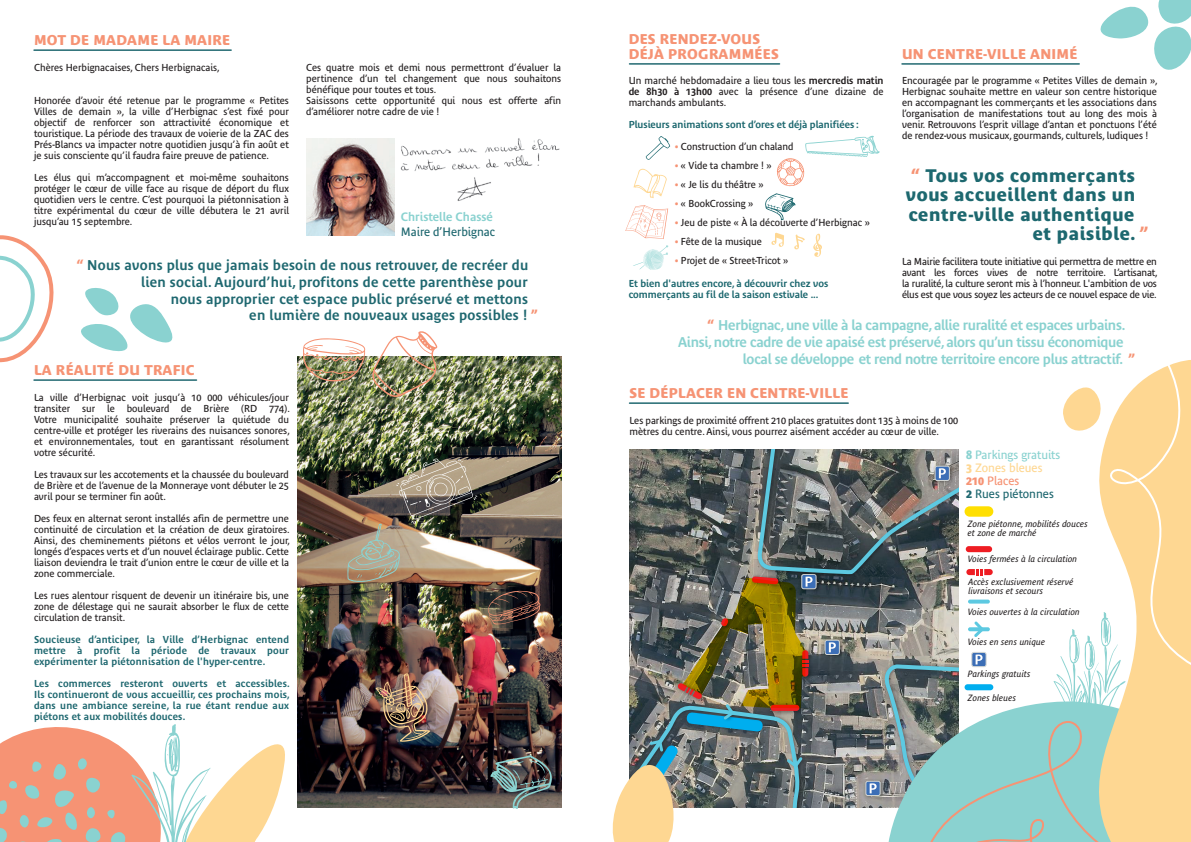
<style>
.page{position:relative;width:1191px;height:842px;background:#fff}
.page>*{position:absolute;margin:0;border:0;box-sizing:border-box;transform-origin:0 0}
.t1{font:700 18px "Bienvenue";letter-spacing:.04em;color:#1d686f}
.t2{font:600 14px "Bienvenue";letter-spacing:.02em;color:#1f6870}
.t3{font:600 14px "Bienvenue";letter-spacing:-.02em;color:#8ad2d0}
.t4{font:700 14px/15px "Bienvenue";letter-spacing:.02em;color:#f69374}
.t5{font:12px/13px "Bienvenue";color:#8ad2d0}
.t6{font:600 12px "Bienvenue";color:#8ad2d0}
.t7{font:12px "Bienvenue";color:#1f6870}
.t8{font:10px/11px "Bienvenue";color:#231f20;text-align:justify}
.t9{font:600 10px/11px "Bienvenue";letter-spacing:.02em;color:#1f6870;text-align:justify}
.t10{font:600 10px/11px "Bienvenue";color:#1d686f}
.t11{font:italic 9px/9px "Bienvenue";letter-spacing:.02em;color:#231f20}
.s1{font-weight:700;color:#f69374}
.s2{font-weight:600}
.s3{color:#f69374}
.s4{font-weight:700}
.s5{font-weight:700;color:#fed792}
.s6{color:#fed792}
.s7{font-weight:700;color:#1f6870}
.s8{color:#1f6870}
</style>
<div class="page">
<img style="left:298px;top:356px;width:263px;height:452px">
<img style="left:372px;top:331px;width:65px;height:66px">
<img style="left:303px;top:338px;width:62px;height:43px">
<img style="left:490px;top:755px;width:63px;height:54px">
<svg style="left:487px;top:591px;width:53px;height:33px;background:#513f39"></svg>
<img style="left:347px;top:458px;width:130px;height:124px">
<img style="left:375px;top:673px;width:55px;height:69px">
<img style="left:394px;top:138px;width:166px;height:69px">
<svg style="left:0;top:235px;width:54px;height:128px"></svg>
<svg style="left:1100px;top:0;width:91px;height:70px"></svg>
<hr style="left:629px;top:63px;width:150px;height:2px;background:#216971">
<hr style="left:34px;top:379px;width:162px;height:2px;background:#216971">
<svg style="left:0;top:724px;width:285px;height:118px"></svg>
<svg style="left:612px;top:362px;width:579px;height:480px"></svg>
<svg style="left:81px;top:288px;width:92px;height:64px"></svg>
<img style="left:306px;top:139px;width:88px;height:97px">
<hr style="left:34px;top:49px;width:197px;height:2px;background:#216971">
<hr style="left:902px;top:63px;width:177px;height:2px;background:#216971">
<svg style="left:765px;top:193px;width:30px;height:27px"></svg>
<svg style="left:625px;top:205px;width:43px;height:34px"></svg>
<svg style="left:794px;top:234px;width:11px;height:16px"></svg>
<svg style="left:813px;top:233px;width:9px;height:24px"></svg>
<svg style="left:771px;top:233px;width:13px;height:14px"></svg>
<svg style="left:633px;top:168px;width:33px;height:30px"></svg>
<svg style="left:646px;top:136px;width:24px;height:24px"></svg>
<svg style="left:633px;top:245px;width:35px;height:25px"></svg>
<svg style="left:777px;top:136px;width:102px;height:51px"></svg>
<h2 class="t4" style="left:34px;top:32px;width:198px">MOT DE MADAME LA MAIRE</h2>
<p class="t8" style="left:34px;top:62px;width:187px">Chères Herbignacaises, Chers Herbignacais,</p>
<p class="t8" style="left:34px;top:95px;width:256px">Honorée d’avoir été retenue par le programme « Petites Villes de demain », la ville d’Herbignac s’est fixé pour objectif de renforcer son attractivité économique et touristique. La période des travaux de voierie de la ZAC des Prés-Blancs va impacter notre quotidien jusqu’à fin août et je suis consciente qu’il faudra faire preuve de patience.</p>
<p class="t8" style="left:34px;top:172px;width:256px">Les élus qui m’accompagnent et moi-même souhaitons protéger le cœur de ville face au risque de déport du flux quotidien vers le centre. C’est pourquoi la piétonnisation à titre expérimental du cœur de ville débutera le 21 avril jusqu’au 15 septembre.</p>
<p class="t8" style="left:306px;top:62px;width:256px;text-align:left">Ces quatre mois et demi nous permettront d’évaluer la pertinence d’un tel changement que nous souhaitons bénéfique pour toutes et tous.<br>Saisissons cette opportunité qui nous est offerte afin d’améliorer notre cadre de vie !</p>
<p class="t6" style="left:401px;top:209px;width:94px">Christelle Chassé</p>
<p class="t7" style="left:401px;top:225px;width:96px">Maire d’Herbignac</p>
<h2 class="t2" style="left:76px;top:256px;width:453px"><span class="s1">“</span> Nous avons plus que jamais besoin de nous retrouver, de recréer du</h2>
<h2 class="t2" style="left:141px;top:273px;width:388px">lien social. Aujourd’hui, profitons de cette parenthèse pour</h2>
<h2 class="t2" style="left:171px;top:290px;width:359px">nous approprier cet espace public préservé et mettons</h2>
<h2 class="t2" style="left:249px;top:307px;width:290px">en lumière de nouveaux usages possibles ! <span class="s1">”</span></h2>
<h2 class="t4" style="left:34px;top:362px;width:162px">LA RÉALITÉ DU TRAFIC</h2>
<p class="t8" style="left:34px;top:392px;width:257px">La ville d’Herbignac voit jusqu’à 10 000 véhicules/jour transiter sur le boulevard de Brière (RD 774).<br>Votre municipalité souhaite préserver la quiétude du centre-ville et protéger les riverains des nuisances sonores, et environnementales, tout en garantissant résolument votre sécurité.</p>
<p class="t8" style="left:34px;top:469px;width:256px">Les travaux sur les accotements et la chaussée du boulevard de Brière et de l’avenue de la Monneraye vont débuter le 25 avril pour se terminer fin août.</p>
<p class="t8" style="left:34px;top:513px;width:257px">Des feux en alternat seront installés afin de permettre une continuité de circulation et la création de deux giratoires.<br>Ainsi, des cheminements piétons et vélos verront le jour, longés d’espaces verts et d’un nouvel éclairage public. Cette liaison deviendra le trait d’union entre le cœur de ville et la zone commerciale.</p>
<p class="t8" style="left:34px;top:590px;width:256px">Les rues alentour risquent de devenir un itinéraire bis, une zone de délestage qui ne saurait absorber le flux de cette circulation de transit.</p>
<p class="t9" style="left:34px;top:634px;width:256px">Soucieuse d’anticiper, la Ville d’Herbignac entend mettre à profit la période de travaux pour expérimenter la piétonnisation de l'hyper-centre.</p>
<p class="t9" style="left:34px;top:678px;width:257px">Les commerces resteront ouverts et accessibles.<br>Ils continueront de vous accueillir, ces prochains mois, dans une ambiance sereine, la rue étant rendue aux piétons et aux mobilités douces.</p>
<h2 class="t4" style="left:628px;top:31px;width:152px">DES RENDEZ-VOUS<br>DÉJÀ PROGRAMMÉES</h2>
<p class="t8" style="left:628px;top:75px;width:256px">Un marché hebdomadaire a lieu tous les <span class="s2">mercredis matin de 8h30 à 13h00</span> avec la présence d’une dizaine de marchands ambulants.</p>
<p class="t10" style="left:628px;top:119px;width:231px">Plusieurs animations sont d’ores et déjà planifiées :</p>
<p class="t8" style="left:674px;top:141px;width:120px"><span class="s3">•</span> Construction d’un chaland</p>
<p class="t8" style="left:674px;top:160px;width:98px"><span class="s3">•</span> « Vide ta chambre ! »</p>
<p class="t8" style="left:674px;top:179px;width:90px"><span class="s3">•</span> « Je lis du théâtre »</p>
<p class="t8" style="left:674px;top:198px;width:80px"><span class="s3">•</span> « BookCrossing »</p>
<p class="t8" style="left:674px;top:217px;width:197px"><span class="s3">•</span> Jeu de piste « À la découverte d’Herbignac »</p>
<p class="t8" style="left:674px;top:236px;width:89px"><span class="s3">•</span> Fête de la musique</p>
<p class="t8" style="left:674px;top:255px;width:115px"><span class="s3">•</span> Projet de « Street-Tricot »</p>
<p class="t10" style="left:628px;top:277px;width:201px">Et bien d'autres encore, à découvrir chez vos commerçants au fil de la saison estivale ...</p>
<h2 class="t4" style="left:902px;top:46px;width:177px">UN CENTRE-VILLE ANIMÉ</h2>
<p class="t8" style="left:902px;top:75px;width:257px">Encouragée par le programme « Petites Villes de demain », Herbignac souhaite mettre en valeur son centre historique en accompagnant les commerçants et les associations dans l’organisation de manifestations tout au long des mois à venir. Retrouvons l’esprit village d’antan et ponctuons l’été de rendez-vous musicaux, gourmands, culturels, ludiques !</p>
<h1 class="t1" style="left:910px;top:166px;width:226px"><span class="s3">“</span> Tous vos commerçants</h1>
<h1 class="t1" style="left:905px;top:185px;width:231px">vous accueillent dans un</h1>
<h1 class="t1" style="left:908px;top:204px;width:227px">centre-ville authentique</h1>
<h1 class="t1" style="left:1032px;top:223px;width:117px">et paisible. <span class="s3">”</span></h1>
<p class="t8" style="left:902px;top:256px;width:257px">La Mairie facilitera toute initiative qui permettra de mettre en avant les forces vives de notre territoire. L’artisanat, la ruralité, la culture seront mis à l’honneur. L'ambition de vos élus est que vous soyez les acteurs de ce nouvel espace de vie.</p>
<h2 class="t3" style="left:707px;top:317px;width:419px"><span class="s1">“</span> Herbignac, une ville à la campagne, allie ruralité et espaces urbains.</h2>
<h2 class="t3" style="left:678px;top:334px;width:447px">Ainsi, notre cadre de vie apaisé est préservé, alors qu’un tissu économique</h2>
<h2 class="t3" style="left:743px;top:351px;width:394px">local se développe et rend notre territoire encore plus attractif. <span class="s1">”</span></h2>
<h2 class="t4" style="left:629px;top:386px;width:220px">SE DÉPLACER EN CENTRE-VILLE</h2>
<p class="t8" style="left:629px;top:415px;width:330px">Les parkings de proximité offrent 210 places gratuites dont 135 à moins de 100 mètres du centre. Ainsi, vous pourrez aisément accéder au cœur de ville.</p>
<p class="t5" style="left:966px;top:448px;width:96px"><span class="s4">8</span> Parkings gratuits<br><span class="s5">3</span> <span class="s6">Zones bleues<br></span><span class="s1">210</span> <span class="s3">Places<br></span><span class="s7">2</span> <span class="s8">Rues piétonnes</span></p>
<p class="t11" style="left:968px;top:519px;width:121px">Zone piétonne, mobilités douces et zone de marché</p>
<p class="t11" style="left:968px;top:554px;width:111px">Voies fermées à la circulation</p>
<p class="t11" style="left:968px;top:577px;width:106px">Accès exclusivement réservé livraisons et secours</p>
<p class="t11" style="left:968px;top:607px;width:113px">Voies ouvertes à la circulation</p>
<p class="t11" style="left:968px;top:638px;width:79px">Voies en sens unique</p>
<p class="t11" style="left:968px;top:669px;width:64px">Parkings gratuits</p>
<p class="t11" style="left:968px;top:693px;width:50px">Zones bleues</p>
</div>
